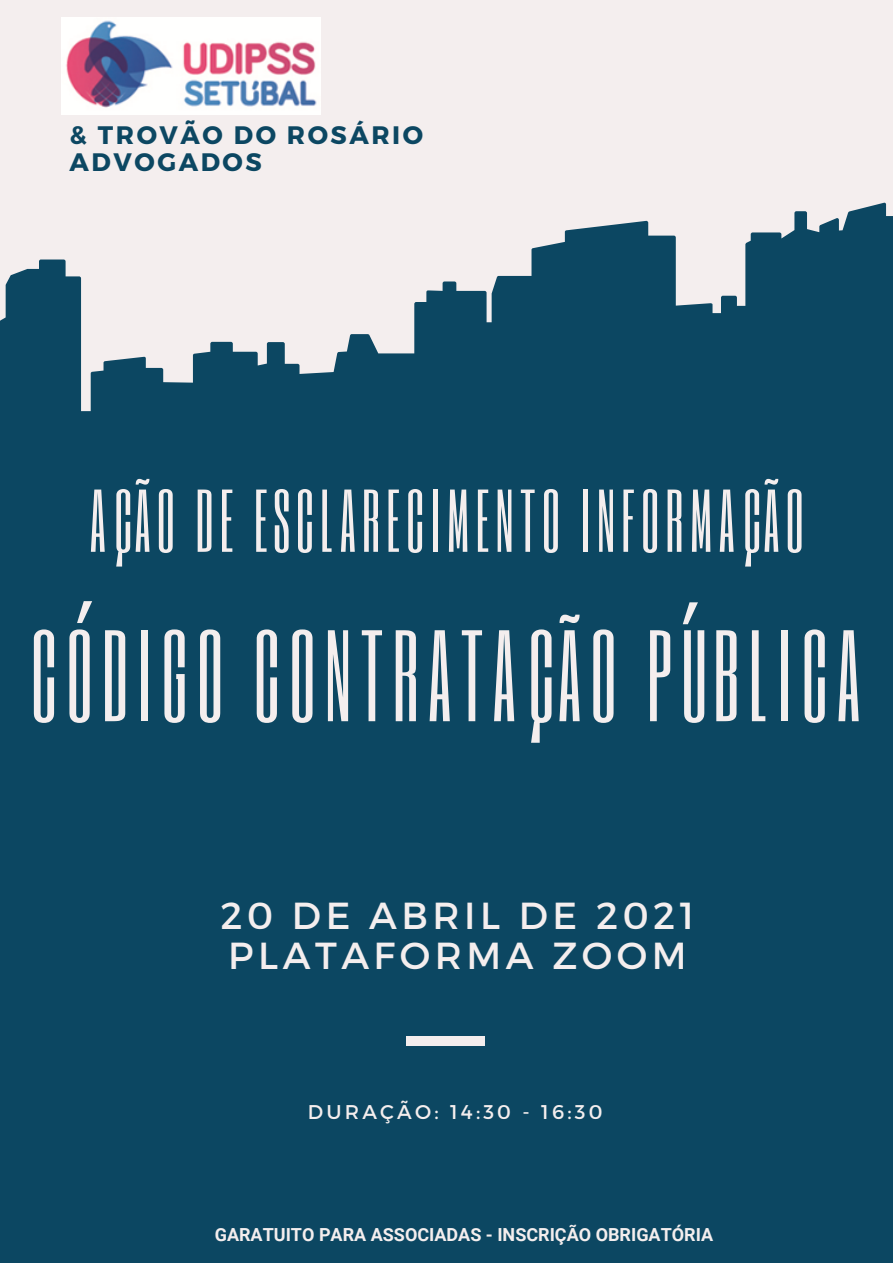
<style>
.page{position:relative;width:893px;height:1263px;background:#f4eeee}
.page>*{position:absolute;margin:0;border:0;box-sizing:border-box;transform-origin:0 0}
.t1{font:107.85px "Six Caps";letter-spacing:.08em;color:#f4eeee}
.t2{font:73.8px "Six Caps";letter-spacing:.08em;color:#f4eeee}
.t3{font:37.65px "Montserrat";letter-spacing:.12em;color:#f4eeee}
.t4{font:700 25.28px/26.8px "Montserrat";letter-spacing:.1em;color:#0c4762}
.t5{font:19.88px "Montserrat";letter-spacing:.16em;color:#f4eeee}
.t6{font:700 18px "Roboto";color:#f4eeee}
</style>
<div class="page">
<svg style="left:0;top:207px;width:893px;height:244px;fill:#0c4762"></svg>
<div style="left:0;top:451px;width:893px;height:812px;background:#0c4762"></div>
<div style="left:406px;top:1036px;width:78px;height:9px;background:#f4eeee"></div>
<img style="left:62px;top:17px;width:259px;height:97px">
<p class="t4" style="left:70px;top:120px;width:355px">&amp; TROVÃO DO ROSÁRIO<br>ADVOGADOS</p>
<p class="t2" style="left:90px;top:470px;width:715px">AÇÃO DE ESCLARECIMENTO INFORMAÇÃO</p>
<p class="t1" style="left:30px;top:602px;width:831px">CÓDIGO CONTRATAÇÃO PÚBLICA</p>
<p class="t3" style="left:221px;top:891px;width:475px">20 DE ABRIL DE 2021</p>
<p class="t3" style="left:228px;top:931px;width:460px">PLATAFORMA ZOOM</p>
<p class="t5" style="left:308px;top:1099px;width:296px">DURAÇÃO: 14:30 - 16:30</p>
<p class="t6" style="left:215px;top:1224px;width:500px">GARATUITO PARA ASSOCIADAS - INSCRIÇÃO OBRIGATÓRIA</p>
</div>
